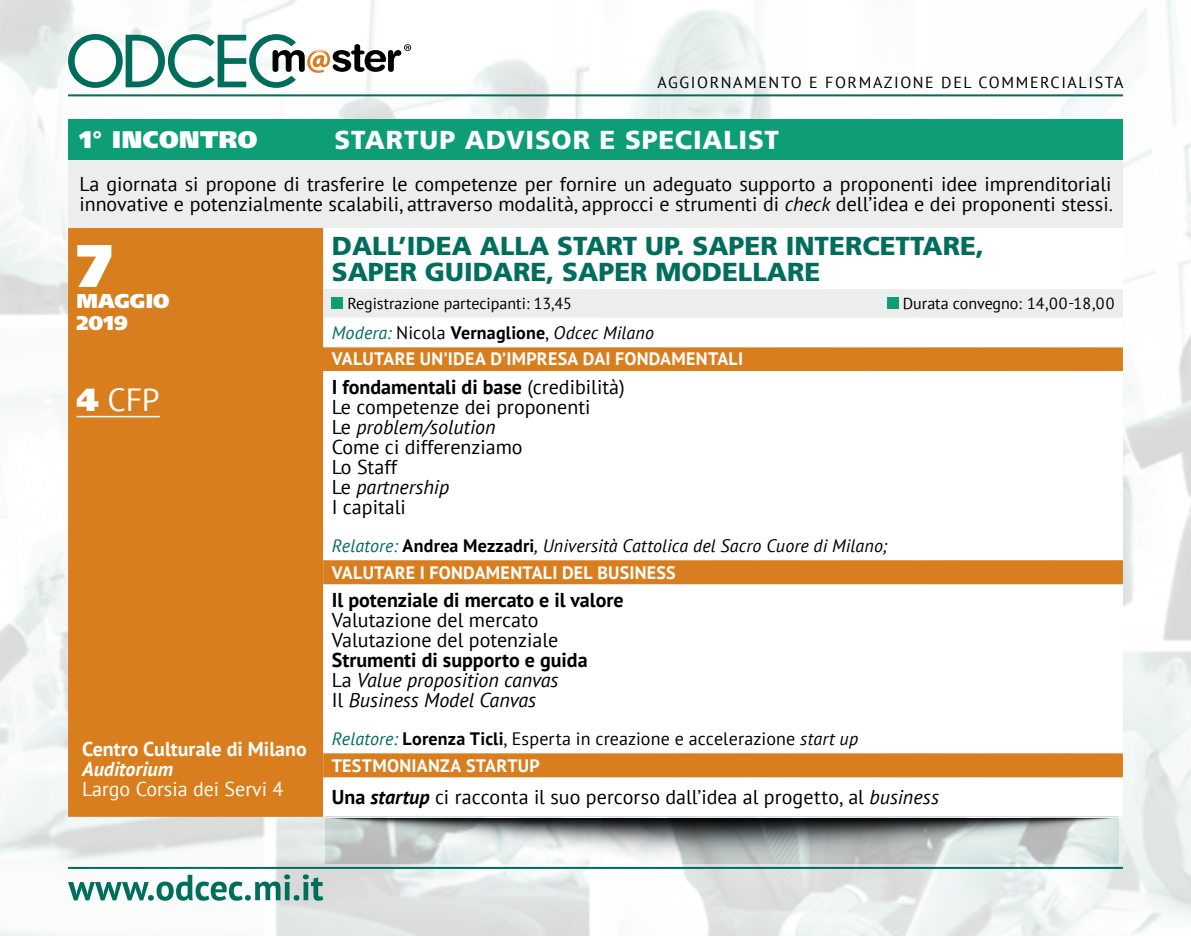
<style>
.page{position:relative;width:1191px;height:936px;background:#fff}
.page>*{position:absolute;margin:0;border:0;box-sizing:border-box;transform-origin:0 0}
.t1{font:900 60px "Frutiger";color:#fff}
.t2{font:32px "PT Sans";color:#fff}
.t3{font:900 26px/26px "Frutiger";color:#006d5d}
.t4{font:900 26px "Frutiger";letter-spacing:.03em;color:#fff}
.t5{font:900 24px "Frutiger";letter-spacing:.025em;color:#fff}
.t6{font:20px/20px "PT Sans";color:#000}
.t7{font:italic 20px/20px "PT Sans";color:#000}
.t8{font:700 20px "PT Sans";color:#000}
.t9{font:700 20px "PT Sans";color:#fff}
.t10{font:20px "PT Sans";color:#fff}
.t11{font:900 20px/21.4px "Frutiger";letter-spacing:.005em;color:#fff}
.t12{font:italic 700 20px "PT Sans";color:#fff}
.t13{font:italic 18px/26.8px "PT Sans";letter-spacing:.005em;color:#000}
.t14{font:18px/26.8px "PT Sans";letter-spacing:.01em;color:#000}
.t15{font:700 18px/26.8px "PT Sans";letter-spacing:.01em;color:#fff}
.t16{font:16px "PT Sans";color:#000}
.t17{font:16px "PT Sans";letter-spacing:.1em;color:#000}
.s1{font-style:italic}
.s2{font-weight:400;font-style:italic;color:#006d5d}
.s3{font-weight:400;color:#000}
.s4{color:#000}
.s5{font-weight:400;font-style:italic;color:#000}
.s6{font-family:"Frutiger";font-weight:900}
.s7{font-weight:700}
.s8{color:#006d5d}
.s9{font-weight:700;font-style:normal}
.s10{font-weight:700;font-style:normal;color:#fff}
.s11{font-style:normal}
.s12{font-style:italic;color:#006d5d}
.s13{font-weight:700;color:#fff}
.s14{font-weight:700;font-style:italic}
</style>
<div class="page">
<img style="left:0;top:0;width:1191px;height:935px">
<svg style="left:325px;top:817px;width:793px;height:46px"></svg>
<hr style="left:323px;top:816px;width:800px;height:1px;background:#fff">
<div style="left:68px;top:119px;width:255px;height:41px;background:#0d9d77"></div>
<div style="left:323px;top:119px;width:800px;height:41px;background:#0d9d77"></div>
<div style="left:68px;top:160px;width:1055px;height:68px;background:#eceded"></div>
<div style="left:68px;top:228px;width:255px;height:588px;background:#d97e1e"></div>
<svg style="left:323px;top:228px;width:800px;height:588px"></svg>
<div style="left:323px;top:289px;width:800px;height:28px;background:#eceded"></div>
<svg style="left:323px;top:560px;width:800px;height:217px"></svg>
<div style="left:332px;top:298px;width:11px;height:11px;background:#0d9d77"></div>
<div style="left:887px;top:298px;width:11px;height:11px;background:#0d9d77"></div>
<hr style="left:77px;top:416px;width:83px;height:1px;background:#fff">
<hr style="left:68px;top:94px;width:1055px;height:2px;background:#006d5d">
<svg style="left:68px;top:34px;width:343px;height:54px"></svg>
<hr style="left:68px;top:866px;width:1055px;height:2px;background:#006d5d">
<svg style="left:68px;top:874px;width:255px;height:26px"></svg>
<p class="t17" style="left:657px;top:72px;width:467px">AGGIORNAMENTO E FORMAZIONE DEL COMMERCIALISTA</p>
<p class="t5" style="left:79px;top:125px;width:180px">1° INCONTRO</p>
<h3 class="t4" style="left:334px;top:124px;width:446px">STARTUP ADVISOR E SPECIALIST</h3>
<p class="t6" style="left:79px;top:173px;width:1035px">La giornata si propone di trasferire le competenze per fornire un adeguato supporto a proponenti idee imprenditoriali innovative e potenzialmente scalabili, attraverso modalità, approcci e strumenti di <span class="s1">check</span> dell’idea e dei proponenti stessi.</p>
<h1 class="t1" style="left:77px;top:229px;width:37px">7</h1>
<p class="t11" style="left:77px;top:290px;width:94px">MAGGIO<br>2019</p>
<h3 class="t3" style="left:332px;top:232px;width:654px">DALL’IDEA ALLA START UP. SAPER INTERCETTARE,<br>SAPER GUIDARE, SAPER MODELLARE</h3>
<p class="t16" style="left:347px;top:293px;width:226px">Registrazione partecipanti: 13,45</p>
<p class="t16" style="left:903px;top:293px;width:213px">Durata convegno: 14,00-18,00</p>
<p class="t15" style="left:332px;top:318px;width:413px"><span class="s2">Modera:</span> <span class="s3">Nicola</span> <span class="s4">Vernaglione</span><span class="s3">,</span> <span class="s5">Odcec Milano<br></span>VALUTARE UN’IDEA D’IMPRESA DAI FONDAMENTALI</p>
<h2 class="t2" style="left:77px;top:379px;width:85px"><span class="s6">4</span> CFP</h2>
<p class="t6" style="left:332px;top:376px;width:294px"><span class="s7">I fondamentali di base</span> (credibilità)<br>Le competenze dei proponenti<br>Le <span class="s1">problem/solution<br></span>Come ci differenziamo<br>Lo Staff<br>Le <span class="s1">partnership<br></span>I capitali</p>
<p class="t13" style="left:332px;top:531px;width:557px"><span class="s8">Relatore:</span> <span class="s9">Andrea Mezzadri</span>, Università Cattolica del Sacro Cuore di Milano;<br><span class="s10">VALUTARE I FONDAMENTALI DEL BUSINESS</span></p>
<p class="t8" style="left:332px;top:586px;width:293px">Il potenziale di mercato e il valore</p>
<p class="t6" style="left:332px;top:609px;width:228px">Valutazione del mercato<br>Valutazione del potenziale</p>
<p class="t7" style="left:332px;top:649px;width:257px"><span class="s9">Strumenti di supporto e guida<br></span><span class="s11">La</span> Value proposition canvas<br><span class="s11">Il</span> Business Model Canvas</p>
<p class="t14" style="left:332px;top:724px;width:528px"><span class="s12">Relatore:</span> <span class="s7">Lorenza Ticli</span>, Esperta in creazione e accelerazione <span class="s1">start up<br></span><span class="s13">TESTMONIANZA STARTUP</span></p>
<p class="t6" style="left:332px;top:786px;width:608px"><span class="s7">Una</span> <span class="s14">startup</span> ci racconta il suo percorso dall’idea al progetto, al <span class="s1">business</span></p>
<p class="t9" style="left:82px;top:736px;width:226px">Centro Culturale di Milano</p>
<p class="t12" style="left:82px;top:756px;width:92px">Auditorium</p>
<p class="t10" style="left:82px;top:776px;width:203px">Largo Corsia dei Servi 4</p>
</div>
